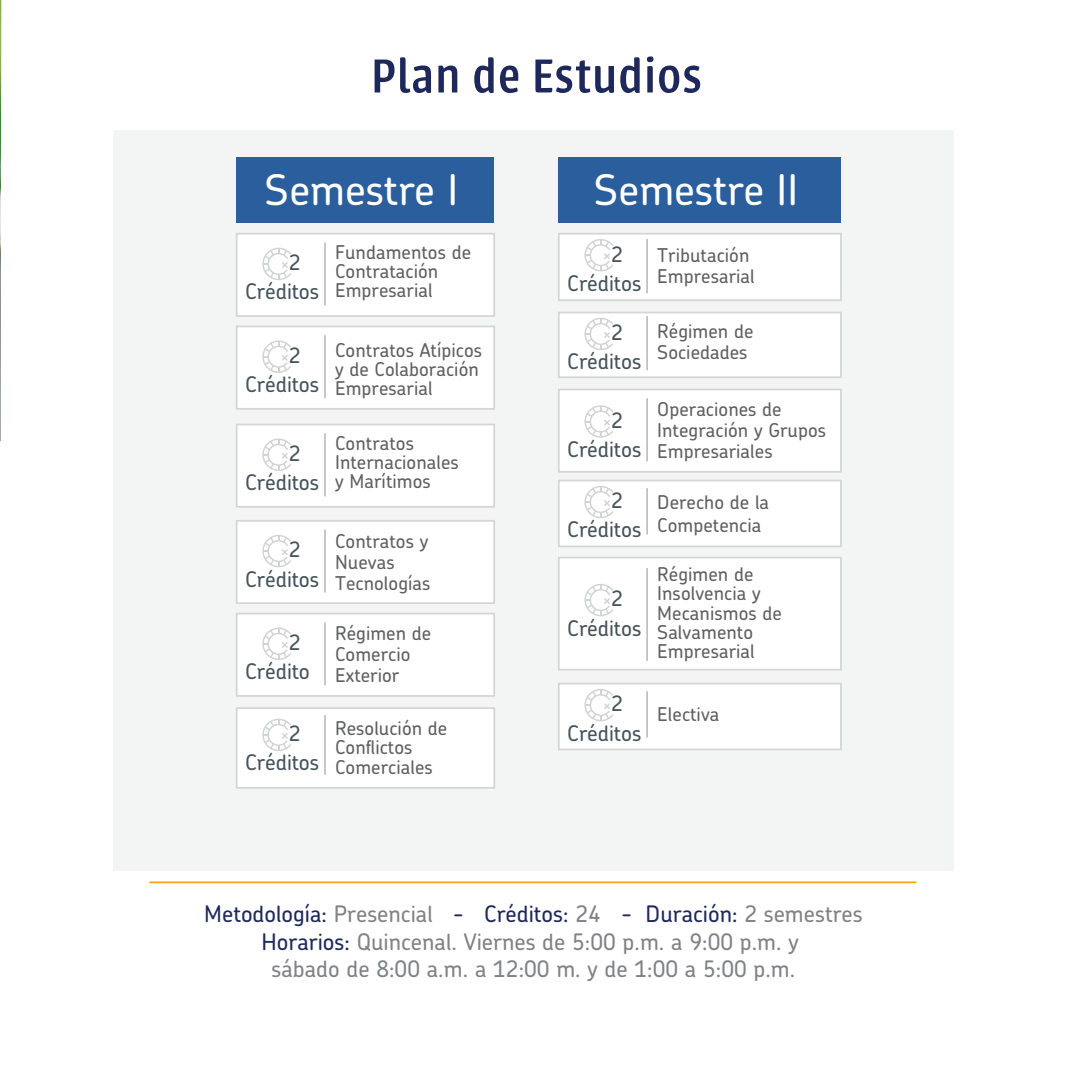
<style>
.page{position:relative;width:1067px;height:1067px;background:#fff}
.page>*{position:absolute;margin:0;border:0;box-sizing:border-box;transform-origin:0 0}
.t1{font:500 52.5px "Urbana";letter-spacing:.02em;color:#1e285a}
.t2{font:500 42px "Chevin";color:#fff}
.t3{font:500 22.75px/27.3px "Chevin";color:#808285;text-align:center}
.t4{font:500 21.53px "Chevin";color:#46535b}
.t5{font:500 21.18px "Chevin";color:#46535b}
.t6{font:500 19.07px/19.2px "Chevin";letter-spacing:.005em;color:#5f6062}
.s1{color:#1e285a}
</style>
<div class="page">
<img style="left:0;top:0;width:1px;height:441px">
<hr style="left:149px;top:881px;width:767px;height:2px;background:#faa21b">
<div style="left:113px;top:130px;width:840px;height:741px;background:#f3f4f4"></div>
<div style="left:236px;top:520px;width:259px;height:84px;background:#fff;border:2px solid #d5d5d7"></div>
<svg style="left:262px;top:535px;width:29px;height:32px"></svg>
<hr style="left:324px;top:529px;width:2px;height:63px;background:#bec0c2">
<div style="left:236px;top:423px;width:259px;height:84px;background:#fff;border:2px solid #d5d5d7"></div>
<svg style="left:262px;top:438px;width:29px;height:33px"></svg>
<hr style="left:324px;top:433px;width:2px;height:63px;background:#bec0c2">
<div style="left:236px;top:612px;width:259px;height:84px;background:#fff;border:2px solid #d5d5d7"></div>
<svg style="left:262px;top:627px;width:29px;height:33px"></svg>
<hr style="left:324px;top:622px;width:2px;height:63px;background:#bec0c2">
<div style="left:558px;top:682px;width:283px;height:68px;background:#fff;border:2px solid #d5d5d7"></div>
<svg style="left:584px;top:689px;width:29px;height:32px"></svg>
<hr style="left:646px;top:691px;width:2px;height:46px;background:#bec0c2">
<div style="left:237px;top:157px;width:257px;height:66px;background:#2a5e9d"></div>
<div style="left:559px;top:157px;width:282px;height:66px;background:#2a5e9d"></div>
<div style="left:558px;top:233px;width:283px;height:68px;background:#fff;border:2px solid #d5d5d7"></div>
<svg style="left:584px;top:239px;width:29px;height:32px"></svg>
<hr style="left:646px;top:239px;width:2px;height:54px;background:#bec0c2">
<div style="left:558px;top:311px;width:283px;height:67px;background:#fff;border:2px solid #d5d5d7"></div>
<svg style="left:584px;top:318px;width:29px;height:32px"></svg>
<hr style="left:646px;top:316px;width:2px;height:54px;background:#bec0c2">
<div style="left:558px;top:388px;width:283px;height:84px;background:#fff;border:2px solid #d5d5d7"></div>
<svg style="left:584px;top:405px;width:29px;height:33px"></svg>
<hr style="left:646px;top:398px;width:2px;height:63px;background:#bec0c2">
<div style="left:558px;top:479px;width:283px;height:68px;background:#fff;border:2px solid #d5d5d7"></div>
<svg style="left:584px;top:486px;width:29px;height:32px"></svg>
<hr style="left:646px;top:488px;width:2px;height:46px;background:#bec0c2">
<div style="left:558px;top:556px;width:283px;height:114px;background:#fff;border:2px solid #d5d5d7"></div>
<svg style="left:584px;top:584px;width:29px;height:32px"></svg>
<hr style="left:646px;top:568px;width:2px;height:93px;background:#bec0c2">
<div style="left:236px;top:707px;width:259px;height:81px;background:#fff;border:2px solid #d5d5d7"></div>
<svg style="left:262px;top:718px;width:29px;height:33px"></svg>
<hr style="left:324px;top:715px;width:2px;height:59px;background:#bec0c2">
<div style="left:236px;top:325px;width:259px;height:84px;background:#fff;border:2px solid #d5d5d7"></div>
<svg style="left:262px;top:340px;width:29px;height:33px"></svg>
<hr style="left:324px;top:335px;width:2px;height:63px;background:#bec0c2">
<div style="left:236px;top:233px;width:259px;height:84px;background:#fff;border:2px solid #d5d5d7"></div>
<svg style="left:262px;top:248px;width:29px;height:32px"></svg>
<hr style="left:324px;top:242px;width:2px;height:63px;background:#bec0c2">
<h1 class="t1" style="left:371px;top:48px;width:332px">Plan de Estudios</h1>
<h2 class="t2" style="left:264px;top:163px;width:195px">Semestre I</h2>
<h2 class="t2" style="left:593px;top:163px;width:206px">Semestre II</h2>
<p class="t5" style="left:289px;top:249px;width:13px">2</p>
<p class="t6" style="left:335px;top:242px;width:137px">Fundamentos de<br>Contratación<br>Empresarial</p>
<p class="t4" style="left:245px;top:278px;width:76px">Créditos</p>
<p class="t5" style="left:289px;top:342px;width:13px">2</p>
<p class="t6" style="left:335px;top:340px;width:148px">Contratos Atípicos y de Colaboración<br>Empresarial</p>
<p class="t4" style="left:245px;top:370px;width:76px">Créditos</p>
<p class="t5" style="left:289px;top:440px;width:13px">2</p>
<p class="t4" style="left:245px;top:468px;width:76px">Créditos</p>
<p class="t5" style="left:289px;top:536px;width:13px">2</p>
<p class="t4" style="left:245px;top:565px;width:76px">Créditos</p>
<p class="t6" style="left:335px;top:433px;width:125px">Contratos<br>Internacionales y Marítimos</p>
<p class="t6" style="left:335px;top:530px;width:97px;line-height:21px">Contratos y<br>Nuevas<br>Tecnologías</p>
<p class="t5" style="left:289px;top:629px;width:13px">2</p>
<p class="t6" style="left:335px;top:622px;width:98px;line-height:21px">Régimen de<br>Comercio<br>Exterior</p>
<p class="t4" style="left:245px;top:657px;width:66px">Crédito</p>
<p class="t5" style="left:289px;top:720px;width:13px">2</p>
<p class="t6" style="left:335px;top:718px;width:114px">Resolución de<br>Conflictos<br>Comerciales</p>
<p class="t4" style="left:245px;top:748px;width:76px">Créditos</p>
<p class="t5" style="left:611px;top:240px;width:13px">2</p>
<p class="t4" style="left:567px;top:269px;width:76px">Créditos</p>
<p class="t5" style="left:611px;top:319px;width:13px">2</p>
<p class="t4" style="left:567px;top:348px;width:76px">Créditos</p>
<p class="t6" style="left:657px;top:244px;width:99px;line-height:21px">Tributación<br>Empresarial</p>
<p class="t6" style="left:657px;top:320px;width:98px;line-height:21px">Régimen de<br>Sociedades</p>
<p class="t5" style="left:611px;top:406px;width:13px">2</p>
<p class="t6" style="left:657px;top:398px;width:170px;line-height:21px">Operaciones de<br>Integración y Grupos<br>Empresariales</p>
<p class="t4" style="left:567px;top:435px;width:76px">Créditos</p>
<p class="t5" style="left:611px;top:487px;width:13px">2</p>
<p class="t6" style="left:657px;top:490px;width:113px;line-height:22.8px">Derecho de la<br>Competencia</p>
<p class="t4" style="left:567px;top:516px;width:76px">Créditos</p>
<p class="t5" style="left:611px;top:585px;width:13px">2</p>
<p class="t4" style="left:567px;top:614px;width:76px">Créditos</p>
<p class="t5" style="left:611px;top:690px;width:13px">2</p>
<p class="t4" style="left:567px;top:719px;width:76px">Créditos</p>
<p class="t6" style="left:657px;top:564px;width:126px">Régimen de<br>Insolvencia y<br>Mecanismos de<br>Salvamento<br>Empresarial</p>
<p class="t6" style="left:657px;top:704px;width:64px">Electiva</p>
<p class="t3" style="left:204px;top:900px;width:660px"><span class="s1">Metodología:</span> Presencial <span class="s1">- Créditos:</span> 24 <span class="s1">- Duración:</span> 2 semestres<br><span class="s1">Horarios:</span> Quincenal. Viernes de 5:00 p.m. a 9:00 p.m. y<br>sábado de 8:00 a.m. a 12:00 m. y de 1:00 a 5:00 p.m.</p>
</div>
